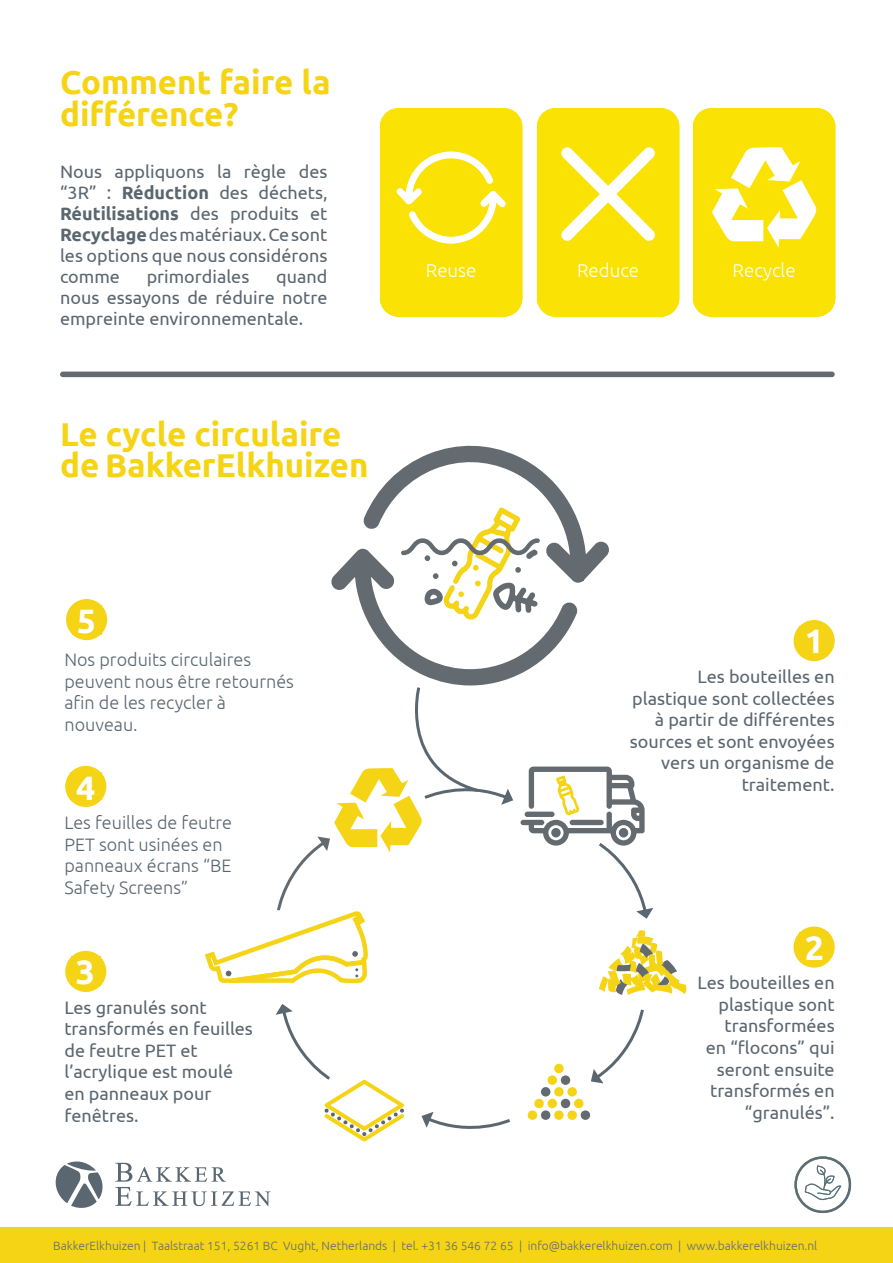
<style>
.page{position:relative;width:893px;height:1263px;background:#fff}
.page>*{position:absolute;margin:0;border:0;box-sizing:border-box;transform-origin:0 0}
.t1{font:700 33.9px "Ubuntu";color:#fff}
.t2{font:700 33px/31.5px "Ubuntu";color:#f5d416}
.t3{font:300 18.75px "Ubuntu";color:#fff}
.t4{font:18px/21.6px "Ubuntu";color:#5a6670;text-align:justify}
.t5{font:300 18px/21.6px "Ubuntu";color:#5a6670}
.t6{font:300 12px "Ubuntu";color:#636b70}
.s1{font-weight:700}
</style>
<div class="page">
<div style="left:0;top:1227px;width:893px;height:36px;background:#f5d416"></div>
<svg style="left:794px;top:1156px;width:57px;height:57px"></svg>
<svg style="left:55px;top:1161px;width:48px;height:47px"></svg>
<svg style="left:115px;top:1163px;width:155px;height:43px"></svg>
<div style="left:60px;top:372px;width:775px;height:5px;background:#636b70;border-radius:3px"></div>
<svg style="left:599px;top:930px;width:88px;height:65px"></svg>
<svg style="left:331px;top:445px;width:278px;height:240px"></svg>
<svg style="left:528px;top:1009px;width:116px;height:111px"></svg>
<svg style="left:421px;top:1112px;width:89px;height:17px"></svg>
<svg style="left:276px;top:1004px;width:128px;height:137px"></svg>
<svg style="left:204px;top:685px;width:309px;height:299px"></svg>
<svg style="left:520px;top:766px;width:133px;height:153px"></svg>
<div style="left:552px;top:829px;width:8px;height:8px;background:#636b70;border-radius:50%"></div>
<div style="left:551px;top:828px;width:10px;height:9px;border:2px solid #636b70;border-radius:50%"></div>
<div style="left:620px;top:829px;width:7px;height:8px;background:#636b70;border-radius:50%"></div>
<div style="left:619px;top:828px;width:9px;height:9px;border:2px solid #636b70;border-radius:50%"></div>
<div style="left:570px;top:820px;width:34px;height:5px;border:2px solid #636b70;border-radius:2px"></div>
<div style="left:525px;top:812px;width:29px;height:5px;border:2px solid #636b70;border-radius:2px"></div>
<div style="left:793px;top:620px;width:42px;height:41px;background:#f5d416;border-radius:50%"></div>
<svg style="left:793px;top:926px;width:42px;height:42px"></svg>
<div style="left:800px;top:932px;width:29px;height:28px;background:#f5d416"></div>
<div style="left:65px;top:951px;width:41px;height:41px;background:#f5d416;border-radius:50%"></div>
<div style="left:65px;top:766px;width:41px;height:41px;background:#f5d416;border-radius:50%"></div>
<div style="left:66px;top:599px;width:41px;height:41px;background:#f5d416;border-radius:50%"></div>
<svg style="left:693px;top:108px;width:142px;height:209px"></svg>
<svg style="left:537px;top:108px;width:142px;height:209px;background:#f9e41e"></svg>
<svg style="left:380px;top:108px;width:142px;height:209px;background:#f9e417"></svg>
<h2 class="t2" style="left:60px;top:66px;width:272px">Comment faire la différence?</h2>
<p class="t4" style="left:60px;top:160px;width:269px;line-height:21px">Nous appliquons la règle des “3R” : <span class="s1">Réduction</span> des déchets, <span class="s1">Réutilisations</span> des produits et <span class="s1">Recyclage</span> des matériaux. Ce sont les options que nous considérons comme</p>
<p class="t4" style="left:60px;top:265px;width:269px;line-height:21px;text-indent:216px">quand nous essayons de réduire notre empreinte environnementale.</p>
<p class="t4" style="left:147px;top:265px;width:104px">primordiales</p>
<h2 class="t2" style="left:60px;top:418px;width:310px">Le cycle circulaire de BakkerElkhuizen</h2>
<h1 class="t1" style="left:77px;top:600px;width:21px">5</h1>
<p class="t5" style="left:64px;top:648px;width:231px">Nos produits circulaires peuvent nous être retournés afin de les recycler à nouveau.</p>
<h1 class="t1" style="left:76px;top:767px;width:21px">4</h1>
<p class="t5" style="left:64px;top:811px;width:169px">Les feuilles de feutre<br>PET sont usinées en panneaux écrans “BE<br>Safety Screens”</p>
<h1 class="t1" style="left:76px;top:952px;width:21px">3</h1>
<p class="t4" style="left:64px;top:996px;width:190px;text-align:left">Les granulés sont transformés en feuilles de feutre PET et l’acrylique est moulé en panneaux pour fenêtres.</p>
<p class="t3" style="left:426px;top:259px;width:52px">Reuse</p>
<p class="t3" style="left:577px;top:259px;width:64px">Reduce</p>
<p class="t3" style="left:733px;top:259px;width:65px">Recycle</p>
<h1 class="t1" style="left:805px;top:620px;width:21px">1</h1>
<p class="t4" style="left:630px;top:665px;width:206px;text-align:right">Les bouteilles en plastique sont collectées à partir de différentes sources et sont envoyées vers un organisme de traitement.</p>
<h1 class="t1" style="left:805px;top:927px;width:21px">2</h1>
<p class="t4" style="left:698px;top:971px;width:139px;text-align:right">Les bouteilles en plastique sont transformées<br>en “flocons” qui seront ensuite transformés en “granulés”.</p>
<p class="t6" style="left:53px;top:1238px;width:766px">BakkerElkhuizen | Taalstraat 151, 5261 BC Vught, Netherlands | tel. +31 36 546 72 65 | info@bakkerelkhuizen.com | www.bakkerelkhuizen.nl</p>
</div>
